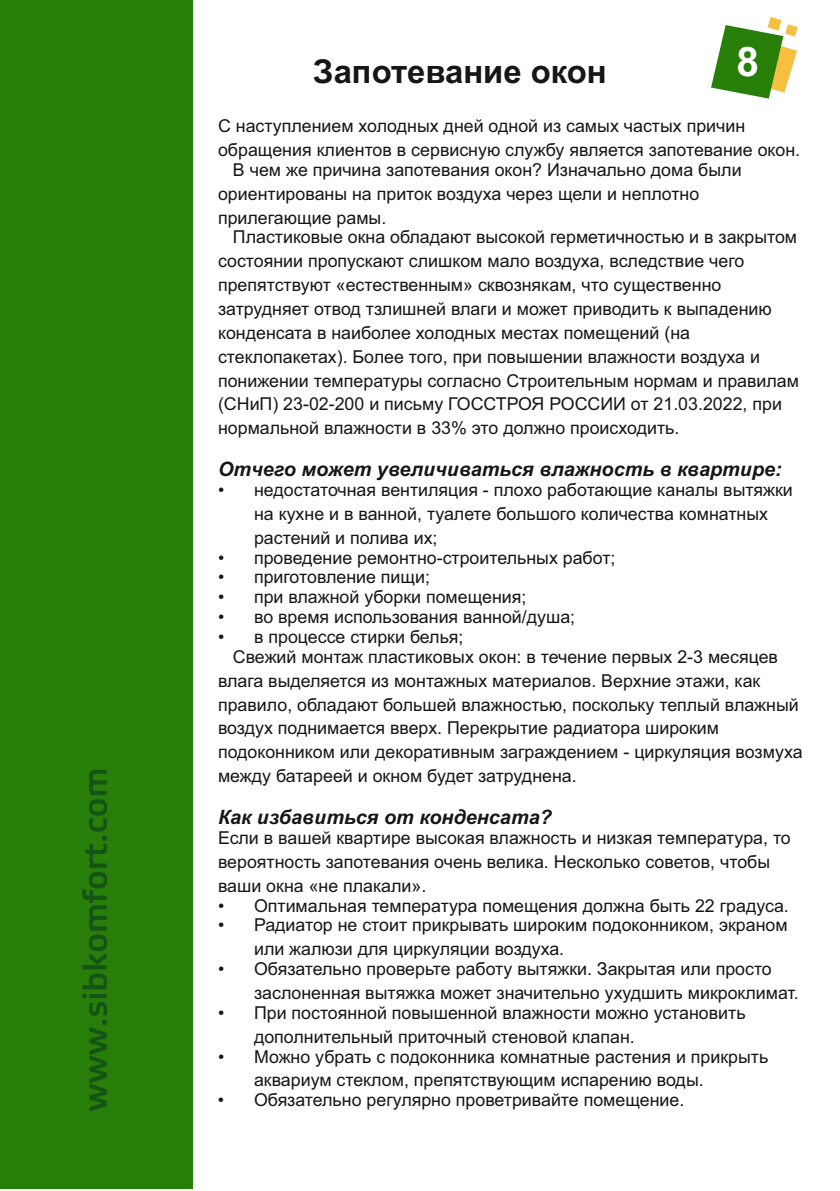
<style>
.page{position:relative;width:840px;height:1191px;background:#fff}
.page>*{position:absolute;margin:0;border:0;box-sizing:border-box;transform-origin:0 0}
.t1{font:700 40.6px "Arial";color:#fff}
.t2{font:700 32.8px "Arial";color:#151616}
.t3{font:italic 700 19.8px "Arial";color:#151616}
.t4{font:17.8px/23.8px "Arial";color:#151616}
</style>
<div class="page">
<div style="left:0;top:0;width:192px;height:1189px;background:#277f0a"></div>
<svg style="left:711px;top:17px;width:86px;height:82px"></svg>
<svg style="left:82px;top:769px;width:25px;height:342px"></svg>
<h2 class="t2" style="left:313px;top:59px;width:295px">Запотевание окон</h2>
<h1 class="t1" style="left:736px;top:47px;width:24px">8</h1>
<p class="t4" style="left:218px;top:116px;width:583px">С наступлением холодных дней одной из самых частых причин обращения клиентов в сервисную службу является запотевание окон.</p>
<p class="t4" style="left:218px;top:159px;width:524px;text-indent:15px">В чем же причина запотевания окон? Изначально дома были ориентированы на приток воздуха через щели и неплотно прилегающие рамы.</p>
<p class="t4" style="left:218px;top:227px;width:582px;text-indent:15px">Пластиковые окна обладают высокой герметичностью и в закрытом состоянии пропускают слишком мало воздуха, вследствие чего препятствуют «естественным» сквознякам, что существенно затрудняет отвод тзлишней влаги и может приводить к выпадению конденсата в наиболее холодных местах помещений (на стеклопакетах). Более того, при повышении влажности воздуха и понижении температуры согласно Строительным нормам и правилам (СНиП) 23-02-200 и письму ГОССТРОЯ РОССИИ от 21.03.2022, при нормальной влажности в 33% это должно происходить.</p>
<p class="t3" style="left:218px;top:461px;width:565px">Отчего может увеличиваться влажность в квартире:</p>
<p class="t4" style="left:254px;top:479px;width:540px;text-indent:-36px">• недостаточная вентиляция - плохо работающие каналы вытяжки на кухне и в ванной, туалете большого количества комнатных растений и полива их;</p>
<p class="t4" style="left:218px;top:547px;width:398px">• проведение ремонтно-строительных работ;</p>
<p class="t4" style="left:218px;top:567px;width:213px">• приготовление пищи;</p>
<p class="t4" style="left:218px;top:587px;width:310px">• при влажной уборки помещения;</p>
<p class="t4" style="left:218px;top:606px;width:358px">• во время использования ванной/душа;</p>
<p class="t4" style="left:233px;top:628px;width:546px;line-height:19.8px;text-indent:-15px">• в процессе стирки белья;<br>Свежий монтаж пластиковых окон: в течение первых 2-3 месяцев</p>
<p class="t4" style="left:218px;top:670px;width:585px">влага выделяется из монтажных материалов. Верхние этажи, как правило, обладают большей влажностью, поскольку теплый влажный воздух поднимается вверх. Перекрытие радиатора широким подоконником или декоративным заграждением - циркуляция возмуха между батареей и окном будет затруднена.</p>
<p class="t3" style="left:218px;top:809px;width:335px">Как избавиться от конденсата?</p>
<p class="t4" style="left:218px;top:827px;width:574px">Если в вашей квартире высокая влажность и низкая температура, то вероятность запотевания очень велика. Несколько советов, чтобы ваши окна «не плакали».</p>
<p class="t4" style="left:218px;top:895px;width:572px">• Оптимальная температура помещения должна быть 22 градуса.</p>
<p class="t4" style="left:254px;top:915px;width:535px;text-indent:-36px">• Радиатор не стоит прикрывать широким подоконником, экраном или жалюзи для циркуляции воздуха.</p>
<p class="t4" style="left:254px;top:958px;width:546px;text-indent:-36px">• Обязательно проверьте работу вытяжки. Закрытая или просто заслоненная вытяжка может значительно ухудшить микроклимат.</p>
<p class="t4" style="left:254px;top:1002px;width:493px;text-indent:-36px">• При постоянной повышенной влажности можно установить дополнительный приточный стеновой клапан.</p>
<p class="t4" style="left:254px;top:1046px;width:515px;text-indent:-36px">• Можно убрать с подоконника комнатные растения и прикрыть аквариум стеклом, препятствующим испарению воды.</p>
<p class="t4" style="left:218px;top:1089px;width:467px">• Обязательно регулярно проветривайте помещение.</p>
</div>
